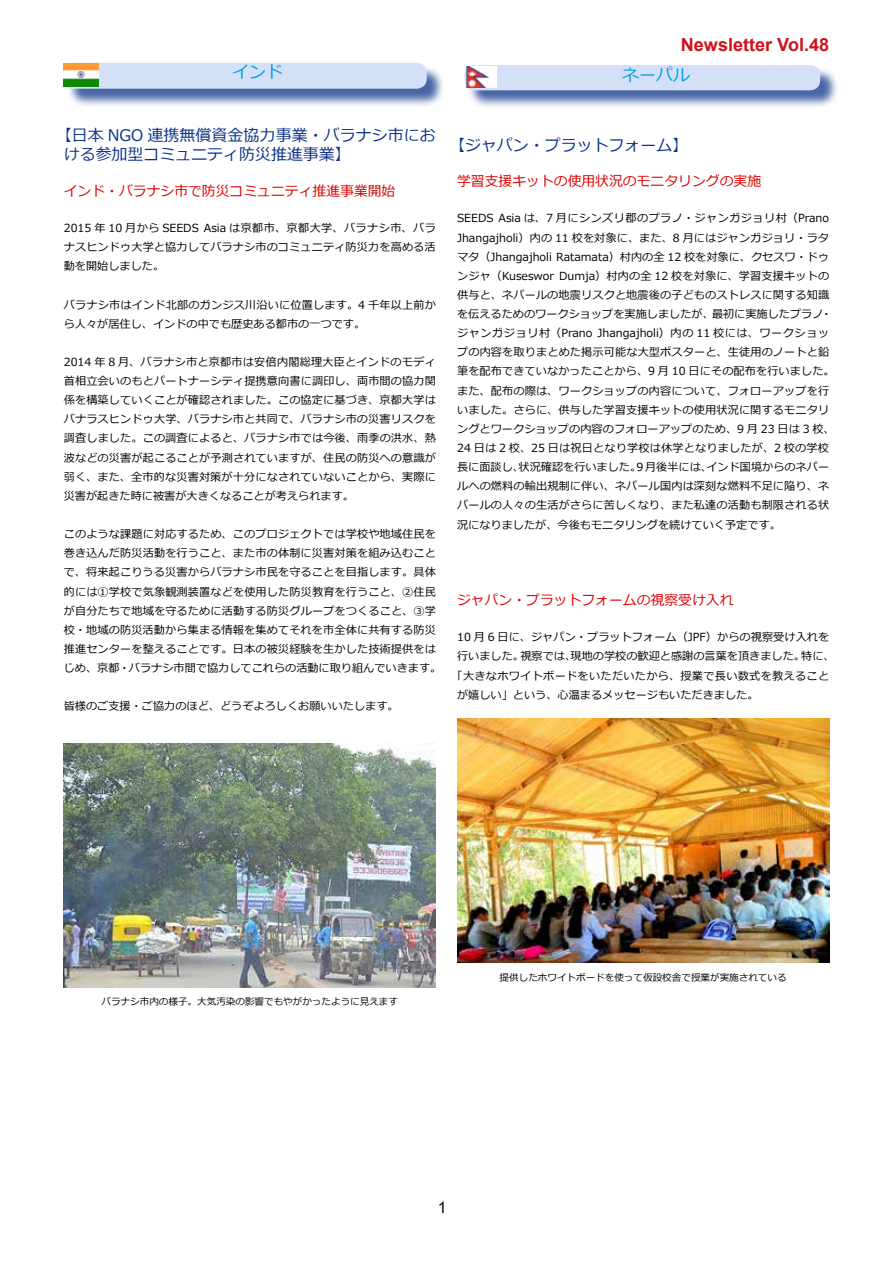
<style>
.page{position:relative;width:893px;height:1263px;background:#fff}
.page>*{position:absolute;margin:0;border:0;box-sizing:border-box;transform-origin:0 0}
.t1{font:700 18px "Arial";color:#d0121b}
.t2{font:16.95px "Meiryo";color:#00a0e9}
.t3{font:15.9px/19.2px "Meiryo";color:#0c3388}
.t4{font:15.9px "Arial";color:#000}
.t5{font:13.8px "Meiryo";color:#df0000}
.t6{font:11.1px/19.2px "Meiryo";letter-spacing:.01em;color:#000}
.t7{font:9.6px "Meiryo";color:#000}
</style>
<div class="page">
<div style="left:467px;top:67px;width:372px;height:42px;background:#0c3388;opacity:.75"></div>
<div style="left:465px;top:65px;width:355px;height:25px;background:#d4dff8;border-radius:10px"></div>
<img style="left:466px;top:67px;width:30px;height:21px">
<div style="left:66px;top:65px;width:379px;height:42px;background:#0c3388;opacity:.75"></div>
<div style="left:64px;top:63px;width:363px;height:26px;background:#d4dff8;border-radius:10px"></div>
<img style="left:64px;top:743px;width:372px;height:245px">
<img style="left:64px;top:64px;width:35px;height:22px">
<img style="left:457px;top:719px;width:372px;height:243px">
<h2 class="t2" style="left:232px;top:60px;width:53px">インド</h2>
<h3 class="t3" style="left:64px;top:126px;width:374px;text-indent:-8px">【日本 NGO 連携無償資金協力事業・バラナシ市における参加型コミュニティ防災推進事業】</h3>
<p class="t5" style="left:64px;top:181px;width:333px">インド・バラナシ市で防災コミュニティ推進事業開始</p>
<p class="t6" style="left:64px;top:219px;width:374px;text-align:justify">2015 年 10 月から SEEDS Asia は京都市、京都大学、バラナシ市、バラナスヒンドゥ大学と協力してバラナシ市のコミュニティ防災力を高める活動を開始しました。</p>
<p class="t6" style="left:64px;top:295px;width:374px">バラナシ市はインド北部のガンジス川沿いに位置します。4 千年以上前から人々が居住し、インドの中でも歴史ある都市の一つです。</p>
<p class="t6" style="left:64px;top:353px;width:374px;text-align:justify">2014 年 8 月、バラナシ市と京都市は安倍内閣総理大臣とインドのモディ首相立会いのもとパートナーシティ提携意向書に調印し、両市間の協力関係を構築していくことが確認されました。この協定に基づき、京都大学はバナラスヒンドゥ大学、バラナシ市と共同で、バラナシ市の災害リスクを調査しました。この調査によると、バラナシ市では今後、雨季の洪水、熱波などの災害が起こることが予測されていますが、住民の防災への意識が弱く、また、全市的な災害対策が十分になされていないことから、実際に災害が起きた時に被害が大きくなることが考えられます。</p>
<p class="t6" style="left:64px;top:525px;width:379px">このような課題に対応するため、このプロジェクトでは学校や地域住民を巻き込んだ防災活動を行うこと、また市の体制に災害対策を組み込むことで、将来起こりうる災害からバラナシ市民を守ることを目指します。具体的には①学校で気象観測装置などを使用した防災教育を行うこと、②住民が自分たちで地域を守るために活動する防災グループをつくること、③学校・地域の防災活動から集まる情報を集めてそれを市全体に共有する防災推進センターを整えることです。日本の被災経験を生かした技術提供をはじめ、京都・バラナシ市間で協力してこれらの活動に取り組んでいきます。</p>
<p class="t6" style="left:64px;top:697px;width:336px">皆様のご支援・ご協力のほど、どうぞよろしくお願いいたします。</p>
<h1 class="t1" style="left:681px;top:32px;width:150px">Newsletter Vol.48</h1>
<h2 class="t2" style="left:622px;top:63px;width:70px">ネーパル</h2>
<h3 class="t3" style="left:449px;top:136px;width:241px">【ジャパン・プラットフォーム】</h3>
<p class="t5" style="left:457px;top:172px;width:306px">学習支援キットの使用状況のモニタリングの実施</p>
<p class="t6" style="left:457px;top:209px;width:379px">SEEDS Asia は、7 月にシンズリ郡のプラノ・ジャンガジョリ村（Prano Jhangajholi）内の 11 校を対象に、また、8 月にはジャンガジョリ・ラタマタ（Jhangajholi Ratamata）村内の全 12 校を対象に、クセスワ・ドゥンジャ（Kuseswor Dumja）村内の全 12 校を対象に、学習支援キットの供与と、ネパールの地震リスクと地震後の子どものストレスに関する知識を伝えるためのワークショップを実施しましたが、最初に実施したプラノ・ジャンガジョリ村（Prano Jhangajholi）内の 11 校には、ワークショップの内容を取りまとめた掲示可能な大型ポスターと、生徒用のノートと鉛筆を配布できていなかったことから、9 月 10 日にその配布を行いました。また、配布の際は、ワークショップの内容について、フォローアップを行いました。さらに、供与した学習支援キットの使用状況に関するモニタリングとワークショップの内容のフォローアップのため、9 月 23 日は 3 校、24 日は 2 校、25 日は祝日となり学校は休学となりましたが、2 校の学校長に面談し、状況確認を行いました。9月後半には、インド国境からのネパールへの燃料の輸出規制に伴い、ネパール国内は深刻な燃料不足に陥り、ネパールの人々の生活がさらに苦しくなり、また私達の活動も制限される状況になりましたが、今後もモニタリングを続けていく予定です。</p>
<p class="t5" style="left:457px;top:591px;width:278px">ジャパン・プラットフォームの視察受け入れ</p>
<p class="t6" style="left:457px;top:628px;width:374px">10 月 6 日に、ジャパン・プラットフォーム（JPF）からの視察受け入れを</p>
<p class="t6" style="left:457px;top:647px;width:379px">行いました。視察では、現地の学校の歓迎と感謝の言葉を頂きました。特に、</p>
<p class="t6" style="left:452px;top:666px;width:379px">「大きなホワイトボードをいただいたから、授業で長い数式を教えること</p>
<p class="t6" style="left:457px;top:686px;width:303px">が嬉しい」という、心温まるメッセージもいただきました。</p>
<p class="t7" style="left:102px;top:995px;width:298px">バラナシ市内の様子。大気汚染の影響でもやがかったように見えます</p>
<p class="t7" style="left:500px;top:970px;width:289px">提供したホワイトボードを使って仮設校舎で授業が実施されている</p>
<h3 class="t4" style="left:438px;top:1196px;width:10px">1</h3>
</div>
